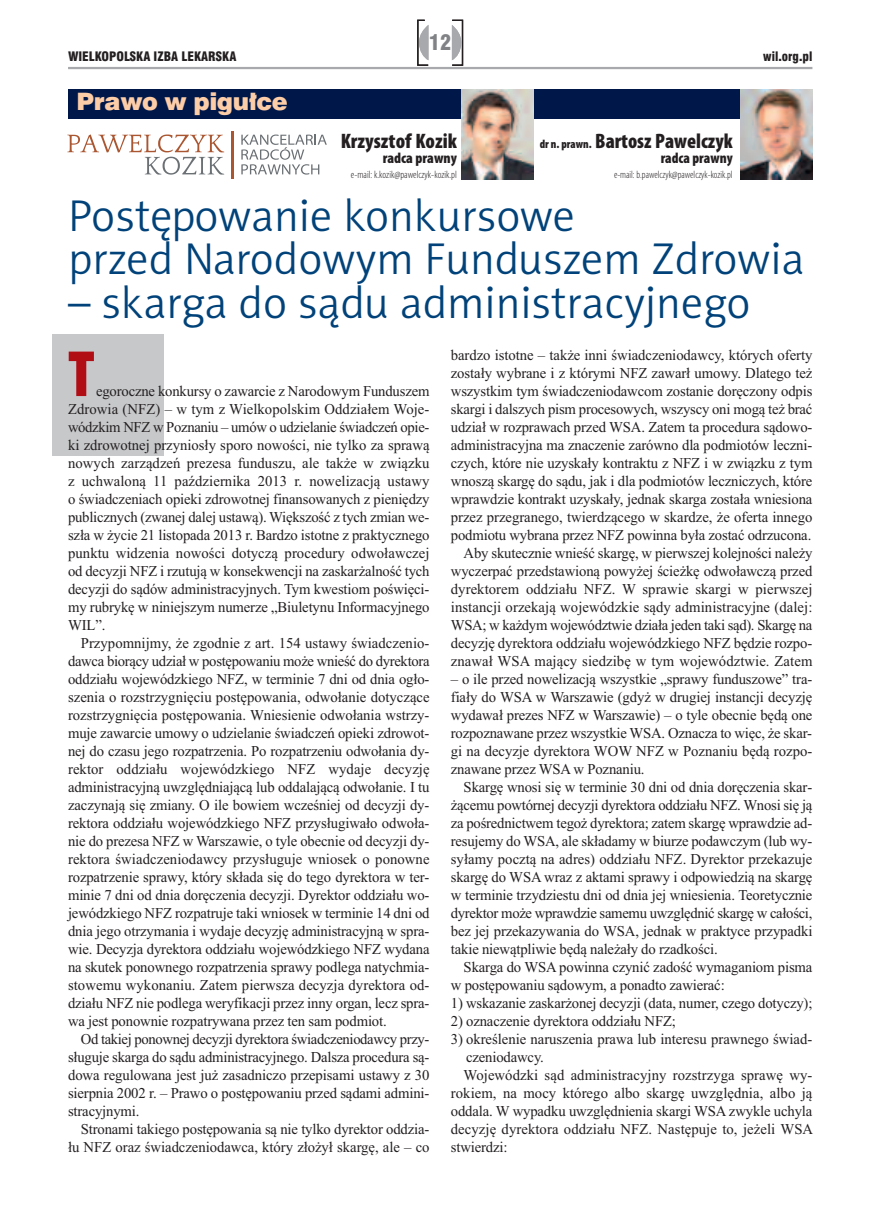
<style>
.page{position:relative;width:872px;height:1212px;background:#fff}
.page>*{position:absolute;margin:0;border:0;box-sizing:border-box;transform-origin:0 0}
.t1{font:900 condensed 66px "Myriad Pro";color:#b00d15}
.t2{font:45px/43.5px "Naomi Sans EFNTT Light";color:#004279}
.t3{font:24px "Swis 721 Blk EU";letter-spacing:-.02em;color:#fccda6}
.t4{font:900 condensed 21px "Myriad Pro";color:#231f20}
.t5{font:21px "Swis 721 Blk Cn EU";color:#808285}
.t6{font:15px/18px "Times New Roman";letter-spacing:-.01em;color:#231f20;text-align:justify}
.t7{font:900 condensed 15px "Myriad Pro";color:#231f20}
.t8{font:12.75px "Swis 721 Blk Cn EU";color:#231f20}
.t9{font:300 condensed 10.5px "Myriad Pro";color:#231f20}
.s1{font-size:12px}
</style>
<div class="page">
<hr style="left:68px;top:67px;width:744px;height:2px;background:#a8a9ad">
<div style="left:451px;top:20px;width:12px;height:46px;border:1px solid #231f20"></div>
<svg style="left:452px;top:25px;width:9px;height:35px"></svg>
<svg style="left:417px;top:19px;width:12px;height:47px"></svg>
<svg style="left:67px;top:134px;width:157px;height:41px"></svg>
<svg style="left:241px;top:135px;width:86px;height:40px"></svg>
<hr style="left:231px;top:131px;width:2px;height:47px;background:#aa5631">
<div style="left:68px;top:89px;width:744px;height:30px;background:#00174a"></div>
<img style="left:461px;top:89px;width:72px;height:90px">
<img style="left:741px;top:89px;width:71px;height:90px">
<div style="left:52px;top:334px;width:112px;height:121px;background:#c7c8ca"></div>
<h3 class="t5" style="left:429px;top:30px;width:24px">12</h3>
<p class="t8" style="left:68px;top:48px;width:170px">WIELKOPOLSKA IZBA LEKARSKA</p>
<p class="t8" style="left:763px;top:48px;width:51px">wil.org.pl</p>
<h3 class="t3" style="left:77px;top:86px;width:213px">Prawo w pigułce</h3>
<h3 class="t4" style="left:341px;top:134px;width:118px">Krzysztof Kozik</h3>
<p class="t7" style="left:383px;top:153px;width:76px">radca prawny</p>
<p class="t9" style="left:351px;top:171px;width:107px">e-mail: k.kozik@pawelczyk-kozik.pl</p>
<h3 class="t4" style="left:540px;top:134px;width:194px"><span class="s1">dr n. prawn.</span> Bartosz Pawelczyk</h3>
<p class="t7" style="left:660px;top:153px;width:73px">radca prawny</p>
<p class="t9" style="left:614px;top:171px;width:120px">e-mail: b.pawelczyk@pawelczyk-kozik.pl</p>
<h2 class="t2" style="left:68px;top:193px;width:738px">Postępowanie konkursowe<br>przed Narodowym Funduszem Zdrowia</h2>
<h2 class="t2" style="left:68px;top:280px;width:684px">– skarga do sądu administracyjnego</h2>
<h1 class="t1" style="left:68px;top:351px;width:28px">T</h1>
<p class="t6" style="left:68px;top:382px;width:363px;text-indent:28px">egoroczne konkursy o zawarcie z Narodowym Funduszem Zdrowia (NFZ) – w tym z Wielkopolskim Oddziałem Woje&shy;wódzkim NFZ w Poznaniu – umów o udzielanie świadczeń opie&shy;ki zdrowotnej przyniosły sporo nowości, nie tylko za sprawą nowych zarządzeń prezesa funduszu, ale także w związku z uchwaloną 11 października 2013 r. nowelizacją ustawy o świadczeniach opieki zdrowotnej finansowanych z pieniędzy publicznych (zwanej dalej ustawą). Większość z tych zmian we&shy;szła w życie 21 listopada 2013 r. Bardzo istotne z praktycznego punktu widzenia nowości dotyczą procedury odwoławczej od decyzji NFZ i rzutują w konsekwencji na zaskarżalność tych decyzji do sądów administracyjnych. Tym kwestiom poświęci&shy;my rubrykę w niniejszym numerze „Biuletynu Informacyjnego WIL”.</p>
<p class="t6" style="left:68px;top:634px;width:363px;text-indent:13px">Przypomnijmy, że zgodnie z art. 154 ustawy świadczenio&shy;dawca biorący udział w postępowaniu może wnieść do dyrektora oddziału wojewódzkiego NFZ, w terminie 7 dni od dnia ogło&shy;szenia o rozstrzygnięciu postępowania, odwołanie dotyczące rozstrzygnięcia postępowania. Wniesienie odwołania wstrzy&shy;muje zawarcie umowy o udzielanie świadczeń opieki zdrowot&shy;nej do czasu jego rozpatrzenia. Po rozpatrzeniu odwołania dy&shy;rektor oddziału wojewódzkiego NFZ wydaje decyzję administracyjną uwzględniającą lub oddalającą odwołanie. I tu zaczynają się zmiany. O ile bowiem wcześniej od decyzji dy&shy;rektora oddziału wojewódzkiego NFZ przysługiwało odwoła&shy;nie do prezesa NFZ w Warszawie, o tyle obecnie od decyzji dy&shy;rektora świadczeniodawcy przysługuje wniosek o ponowne rozpatrzenie sprawy, który składa się do tego dyrektora w ter&shy;minie 7 dni od dnia doręczenia decyzji. Dyrektor oddziału wo&shy;jewódzkiego NFZ rozpatruje taki wniosek w terminie 14 dni od dnia jego otrzymania i wydaje decyzję administracyjną w spra&shy;wie. Decyzja dyrektora oddziału wojewódzkiego NFZ wydana na skutek ponownego rozpatrzenia sprawy podlega natychmia&shy;stowemu wykonaniu. Zatem pierwsza decyzja dyrektora od&shy;działu NFZ nie podlega weryfikacji przez inny organ, lecz spra&shy;wa jest ponownie rozpatrywana przez ten sam podmiot.</p>
<p class="t6" style="left:68px;top:1030px;width:363px;text-indent:13px">Od takiej ponownej decyzji dyrektora świadczeniodawcy przy&shy;sługuje skarga do sądu administracyjnego. Dalsza procedura są&shy;dowa regulowana jest już zasadniczo przepisami ustawy z 30 sierpnia 2002 r. – Prawo o postępowaniu przed sądami admini&shy;stracyjnymi.</p>
<p class="t6" style="left:68px;top:1120px;width:363px;text-align:right">Stronami takiego postępowania są nie tylko dyrektor oddzia&shy;łu NFZ oraz świadczeniodawca, który złożył skargę, ale – co</p>
<p class="t6" style="left:451px;top:346px;width:363px;text-align:right">bardzo istotne – także inni świadczeniodawcy, których oferty zostały wybrane i z którymi NFZ zawarł umowy. Dlatego też wszystkim tym świadczeniodawcom zostanie doręczony odpis skargi i dalszych pism procesowych, wszyscy oni mogą też brać udział w rozprawach przed WSA. Zatem ta procedura sądowo&shy;administracyjna ma znaczenie zarówno dla podmiotów leczni&shy;czych, które nie uzyskały kontraktu z NFZ i w związku z tym wnoszą skargę do sądu, jak i dla podmiotów leczniczych, które wprawdzie kontrakt uzyskały, jednak skarga została wniesiona przez przegranego, twierdzącego w skardze, że oferta innego podmiotu wybrana przez NFZ powinna była zostać odrzucona.<br>Aby skutecznie wnieść skargę, w pierwszej kolejności należy wyczerpać przedstawioną powyżej ścieżkę odwoławczą przed dyrektorem oddziału NFZ. W sprawie skargi w pierwszej instancji orzekają wojewódzkie sądy administracyjne (dalej:<br>WSA; w każdym województwie działa jeden taki sąd). Skargę na decyzję dyrektora oddziału wojewódzkiego NFZ będzie rozpo&shy;znawał WSA mający siedzibę w tym województwie. Zatem</p>
<p class="t6" style="left:451px;top:670px;width:363px">– o ile przed nowelizacją wszystkie „sprawy funduszowe” tra&shy;fiały do WSA w Warszawie (gdyż w drugiej instancji decyzję wydawał prezes NFZ w Warszawie) – o tyle obecnie będą one rozpoznawane przez wszystkie WSA. Oznacza to więc, że skar&shy;gi na decyzje dyrektora WOW NFZ w Poznaniu będą rozpo&shy;znawane przez WSA w Poznaniu.</p>
<p class="t6" style="left:451px;top:778px;width:363px;text-indent:13px">Skargę wnosi się w terminie 30 dni od dnia doręczenia skar&shy;żącemu powtórnej decyzji dyrektora oddziału NFZ. Wnosi się ją za pośrednictwem tegoż dyrektora; zatem skargę wprawdzie ad&shy;resujemy do WSA, ale składamy w biurze podawczym (lub wy&shy;syłamy pocztą na adres) oddziału NFZ. Dyrektor przekazuje skargę do WSA wraz z aktami sprawy i odpowiedzią na skargę w terminie trzydziestu dni od dnia jej wniesienia. Teoretycznie dyrektor może wprawdzie samemu uwzględnić skargę w całości, bez jej przekazywania do WSA, jednak w praktyce przypadki takie niewątpliwie będą należały do rzadkości.</p>
<p class="t6" style="left:451px;top:958px;width:363px;text-indent:13px">Skarga do WSA powinna czynić zadość wymaganiom pisma w postępowaniu sądowym, a ponadto zawierać:</p>
<p class="t6" style="left:451px;top:994px;width:363px">1) wskazanie zaskarżonej decyzji (data, numer, czego dotyczy);</p>
<p class="t6" style="left:451px;top:1012px;width:226px">2) oznaczenie dyrektora oddziału NFZ;</p>
<p class="t6" style="left:451px;top:1030px;width:363px">3) określenie naruszenia prawa lub interesu prawnego świad-</p>
<p class="t6" style="left:466px;top:1048px;width:79px">czeniodawcy.</p>
<p class="t6" style="left:463px;top:1066px;width:350px">Wojewódzki sąd administracyjny rozstrzyga sprawę wy-</p>
<p class="t6" style="left:451px;top:1084px;width:363px">rokiem, na mocy którego albo skargę uwzględnia, albo ją</p>
<p class="t6" style="left:451px;top:1102px;width:363px">oddala. W wypadku uwzględnienia skargi WSA zwykle uchyla</p>
<p class="t6" style="left:451px;top:1120px;width:364px">decyzję dyrektora oddziału NFZ. Następuje to, jeżeli WSA</p>
<p class="t6" style="left:451px;top:1138px;width:58px">stwierdzi:</p>
</div>
